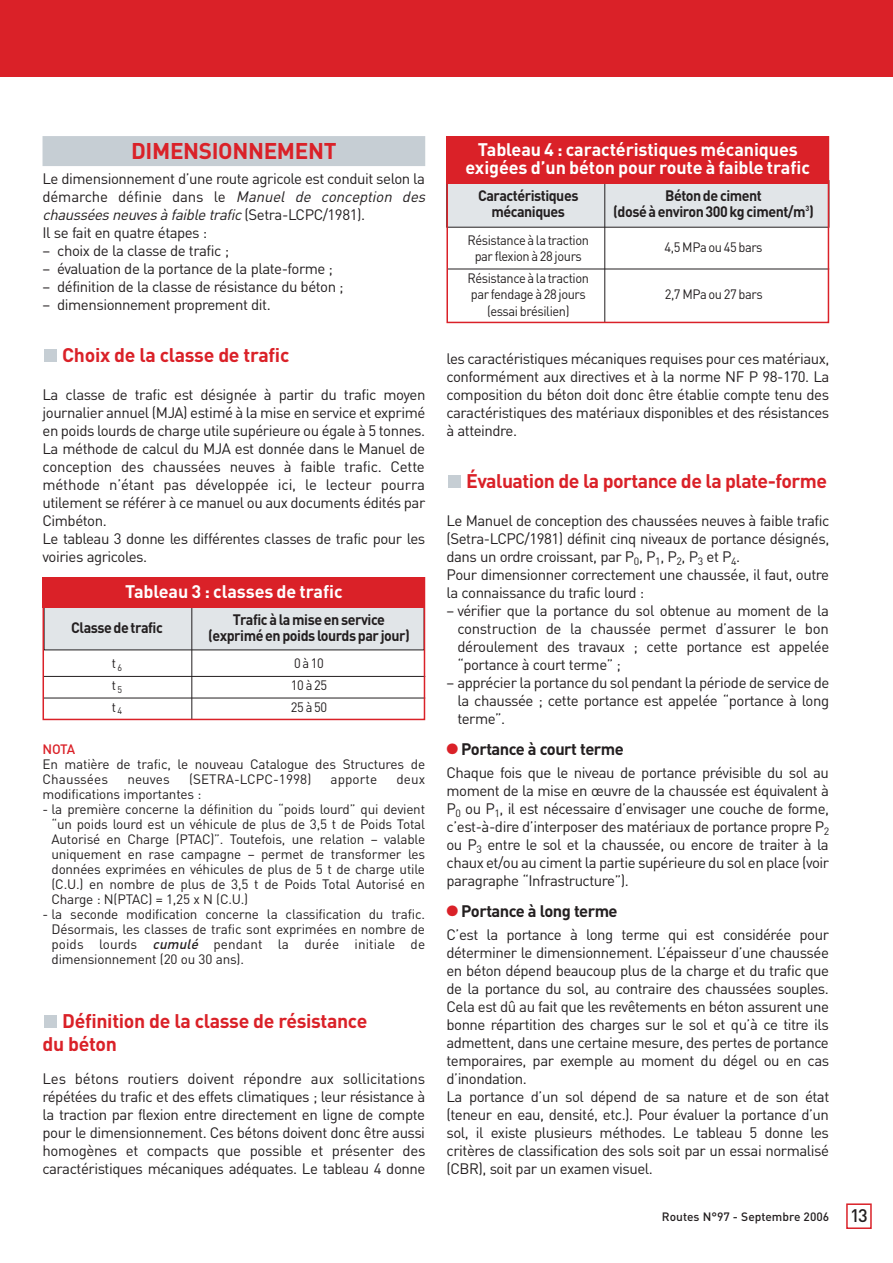
<style>
.page{position:relative;width:893px;height:1263px;background:#fff}
.page>*{position:absolute;margin:0;border:0;box-sizing:border-box;transform-origin:0 0}
.t1{font:700 22.5px "DIN";letter-spacing:-.015em;color:#da2128}
.t2{font:700 19.5px/22.5px "DIN";letter-spacing:-.015em;color:#da2128}
.t3{font:700 18px/18px "DIN";letter-spacing:-.005em;color:#fff;text-align:center}
.t4{font:700 16.5px "DIN";letter-spacing:-.035em;color:#231f20}
.t5{font:15px/18px "DIN";letter-spacing:-.03em;color:#231f20;text-align:justify}
.t6{font:700 15px/16.5px "DIN";letter-spacing:-.035em;color:#231f20;text-align:center;scale:.95 1}
.t7{font:13.5px/15px "DIN";letter-spacing:-.015em;color:#231f20;text-align:justify}
.t8{font:13.5px/21.6px "DIN";letter-spacing:-.015em;color:#231f20;text-align:center;scale:.95 1}
.t9{font:13.5px "DIN";letter-spacing:.005em;color:#231f20}
.t10{font:500 13.5px "DIN";color:#da2128}
.t11{font:500 12px "DIN";color:#231f20}
.s1{font-style:italic}
.s2{font-weight:500;font-style:italic}
.s3{color:#da2128}
.s4{font-size:18px}
</style>
<div class="page">
<div style="left:43px;top:136px;width:382px;height:30px;background:#c6ced4"></div>
<div style="left:44px;top:1015px;width:13px;height:13px;background:#c6ced4"></div>
<div style="left:44px;top:349px;width:13px;height:13px;background:#c6ced4"></div>
<div style="left:448px;top:475px;width:13px;height:13px;background:#c6ced4"></div>
<div style="left:44px;top:604px;width:380px;height:46px;background:#e1e5e8"></div>
<hr style="left:192px;top:607px;width:1px;height:113px;background:#231f20">
<hr style="left:44px;top:676px;width:381px;height:1px;background:#231f20">
<hr style="left:44px;top:698px;width:381px;height:1px;background:#231f20">
<div style="left:43px;top:577px;width:382px;height:30px;background:#da2128"></div>
<div style="left:43px;top:577px;width:382px;height:143px;border:2px solid #da2128"></div>
<div style="left:447px;top:181px;width:382px;height:46px;background:#e1e5e8"></div>
<hr style="left:604px;top:183px;width:1px;height:140px;background:#231f20">
<hr style="left:447px;top:269px;width:382px;height:1px;background:#231f20">
<div style="left:446px;top:136px;width:383px;height:47px;background:#da2128"></div>
<div style="left:446px;top:136px;width:383px;height:187px;border:2px solid #da2128"></div>
<div style="left:0;top:0;width:893px;height:77px;background:#da2128"></div>
<div style="left:846px;top:1203px;width:26px;height:26px;border:2px solid #da2128"></div>
<h1 class="t1" style="left:131px;top:138px;width:207px">DIMENSIONNEMENT</h1>
<p class="t5" style="left:43px;top:169px;width:387px;text-align:left">Le dimensionnement d’une route agricole est conduit selon la démarche définie dans le <span class="s1">Manuel de conception des chaussées neuves à faible trafic</span> ( S e t ra - LC P C/ 1 9 8 1 ) .<br>Il se fait en quatre étapes :</p>
<p class="t5" style="left:43px;top:241px;width:188px">– choix de la classe de trafic ;</p>
<p class="t5" style="left:43px;top:259px;width:292px">– évaluation de la portance de la plate-forme ;</p>
<p class="t5" style="left:43px;top:277px;width:303px">– définition de la classe de résistance du béton ;</p>
<p class="t5" style="left:43px;top:295px;width:230px">– dimensionnement proprement dit.</p>
<h2 class="t2" style="left:62px;top:344px;width:229px">Choix de la classe de trafic</h2>
<p class="t5" style="left:43px;top:385px;width:384px;text-align:left">La classe de trafic est désignée à partir du trafic moyen journalier annuel (MJA) estimé à la mise en service et exprimé en poids lourds de charge utile supérieure ou égale à 5 tonnes.<br>La méthode de calcul du MJA est donnée dans le Manuel de conception des chaussées neuves à faible trafic. Cette méthode n’étant pas développée ici, le lecteur pourra utilement se référer à ce manuel ou aux documents édités par Cimbéton.<br>Le tableau 3 donne les différentes classes de trafic pour les voiries agricoles.</p>
<p class="t3" style="left:125px;top:582px;width:219px">Tableau 3 : classes de trafic</p>
<p class="t6" style="left:71px;top:619px;width:98px">Classe de trafic</p>
<p class="t6" style="left:208px;top:611px;width:214px">Trafic à la mise en service (exprimé en poids lourds par jour)</p>
<p class="t8" style="left:112px;top:653px;width:13px">t <sub>6</sub></p>
<p class="t8" style="left:294px;top:653px;width:33px">0 à 10</p>
<p class="t8" style="left:112px;top:675px;width:13px">t <sub>5</sub></p>
<p class="t8" style="left:291px;top:675px;width:40px">10 à 25</p>
<p class="t8" style="left:112px;top:696px;width:13px">t <sub>4</sub></p>
<p class="t8" style="left:291px;top:696px;width:40px">25 à 50</p>
<p class="t10" style="left:43px;top:741px;width:34px">NOTA</p>
<p class="t7" style="left:43px;top:756px;width:384px">En matière de trafic, le nouveau Catalogue des Structures de<br>Chaussées</p>
<p class="t7" style="left:127px;top:771px;width:44px">neuves</p>
<p class="t9" style="left:189px;top:771px;width:124px">(SETRA-LCPC-1998)</p>
<p class="t9" style="left:331px;top:771px;width:48px">apporte</p>
<p class="t7" style="left:396px;top:771px;width:30px">deux</p>
<p class="t7" style="left:43px;top:786px;width:160px">modifications importantes :</p>
<p class="t7" style="left:52px;top:801px;width:375px;text-indent:-9px">- la première concerne la définition du “poids lourd” qui devient “un poids lourd est un véhicule de plus de 3,5 t de Poids Total Autorisé en Charge (PTAC)”. Toutefois, une relation – valable uniquement en rase campagne – permet de transformer les données exprimées en véhicules de plus de 5 t de charge utile (C.U.) en nombre de plus de 3,5 t de Poids Total Autorisé en Charge : N(PTAC) = 1,25 x N (C.U.)</p>
<p class="t7" style="left:52px;top:906px;width:375px;text-indent:-9px">- la seconde modification concerne la classification du trafic.<br>Désormais, les classes de trafic sont exprimées en nombre de poids lourds <span class="s2">cumulé</span> pendant la durée initiale de dimensionnement (20 ou 30 ans).</p>
<h2 class="t2" style="left:43px;top:1010px;width:326px;text-indent:20px">Définition de la classe de résistance du béton</h2>
<p class="t5" style="left:43px;top:1069px;width:384px">Les bétons routiers doivent répondre aux sollicitations répétées du trafic et des effets climatiques ; leur résistance à la traction par flexion entre directement en ligne de compte pour le dimensionnement. Ces bétons doivent donc être aussi homogènes et compacts que possible et présenter des caractéristiques mécaniques adéquates. Le tableau 4 donne</p>
<p class="t3" style="left:465px;top:141px;width:346px">Tableau 4 : caractéristiques mécaniques exigées d’un béton pour route à faible trafic</p>
<p class="t6" style="left:478px;top:187px;width:107px">Caractéristiques</p>
<p class="t6" style="left:665px;top:187px;width:103px">Béton de ciment</p>
<p class="t6" style="left:491px;top:204px;width:79px">mécaniques</p>
<p class="t6" style="left:613px;top:204px;width:213px">(dosé à environ 300 kg ciment/m<sup>3</sup>)</p>
<p class="t8" style="left:467px;top:229px;width:129px">Résistance à la traction</p>
<p class="t8" style="left:665px;top:237px;width:105px">4,5 MPa ou 45 bars</p>
<p class="t8" style="left:467px;top:246px;width:129px">par flexion à 28 jours<br>Résistance à la traction</p>
<p class="t8" style="left:471px;top:284px;width:123px">par fendage à 28 jours</p>
<p class="t8" style="left:665px;top:284px;width:105px">2,7 MPa ou 27 bars</p>
<p class="t8" style="left:487px;top:300px;width:88px">(essai brésilien)</p>
<p class="t5" style="left:446px;top:349px;width:385px">les caractéristiques mécaniques requises pour ces matériaux, conformément aux directives et à la norme NF P 98-170. La composition du béton doit donc être établie compte tenu des caractéristiques des matériaux disponibles et des résistances à atteindre.</p>
<h2 class="t2" style="left:466px;top:470px;width:362px">Évaluation de la portance de la plate-forme</h2>
<p class="t5" style="left:446px;top:511px;width:384px;text-align:left">Le Manuel de conception des chaussées neuves à faible trafic (Setra-LCPC/1981) définit cinq niveaux de portance désignés, dans un ordre croissant, par P<sub>0</sub>, P<sub>1</sub>, P<sub>2</sub>, P<sub>3</sub> et P<sub>4</sub>.<br>Pour dimensionner correctement une chaussée, il faut, outre la connaissance du trafic lourd :</p>
<p class="t5" style="left:457px;top:601px;width:373px;text-indent:-11px">– vérifier que la portance du sol obtenue au moment de la construction de la chaussée permet d’assurer le bon déroulement des travaux ; cette portance est appelée “portance à court terme” ;</p>
<p class="t5" style="left:457px;top:673px;width:374px;text-indent:-11px">– apprécier la portance du sol pendant la période de service de la chaussée ; cette portance est appelée “portance à long terme”.</p>
<p class="t4" style="left:446px;top:740px;width:179px"><span class="s3">●</span> Portance à court terme</p>
<p class="t5" style="left:446px;top:763px;width:384px">Chaque fois que le niveau de portance prévisible du sol au moment de la mise en œuvre de la chaussée est équivalent à P<sub>0</sub> ou P<sub>1</sub>, il est nécessaire d’envisager une couche de forme, c’est-à-dire d’interposer des matériaux de portance propre P<sub>2 </sub>ou P<sub>3</sub> entre le sol et la chaussée, ou encore de traiter à la chaux et/ou au ciment la partie supérieure du sol en place (voir paragraphe “Infrastructure”).</p>
<p class="t4" style="left:446px;top:902px;width:173px"><span class="s3">●</span> Portance à long terme</p>
<p class="t5" style="left:446px;top:925px;width:384px;text-align:left">C’est la portance à long terme qui est considérée pour déterminer le dimensionnement. L’épaisseur d’une chaussée en béton dépend beaucoup plus de la charge et du trafic que de la portance du sol, au contraire des chaussées souples.<br>Cela est dû au fait que les revêtements en béton assurent une bonne répartition des charges sur le sol et qu’à ce titre ils admettent, dans une certaine mesure, des pertes de portance temporaires, par exemple au moment du dégel ou en cas d’inondation.<br>La portance d’un sol dépend de sa nature et de son état (teneur en eau, densité, etc.). Pour évaluer la portance d’un sol, il existe plusieurs méthodes. Le tableau 5 donne les critères de classification des sols soit par un essai normalisé (CBR), soit par un examen visuel.</p>
<p class="t11" style="left:662px;top:1210px;width:207px">Routes N°97 - Septembre 2006 <span class="s4">13</span></p>
</div>
